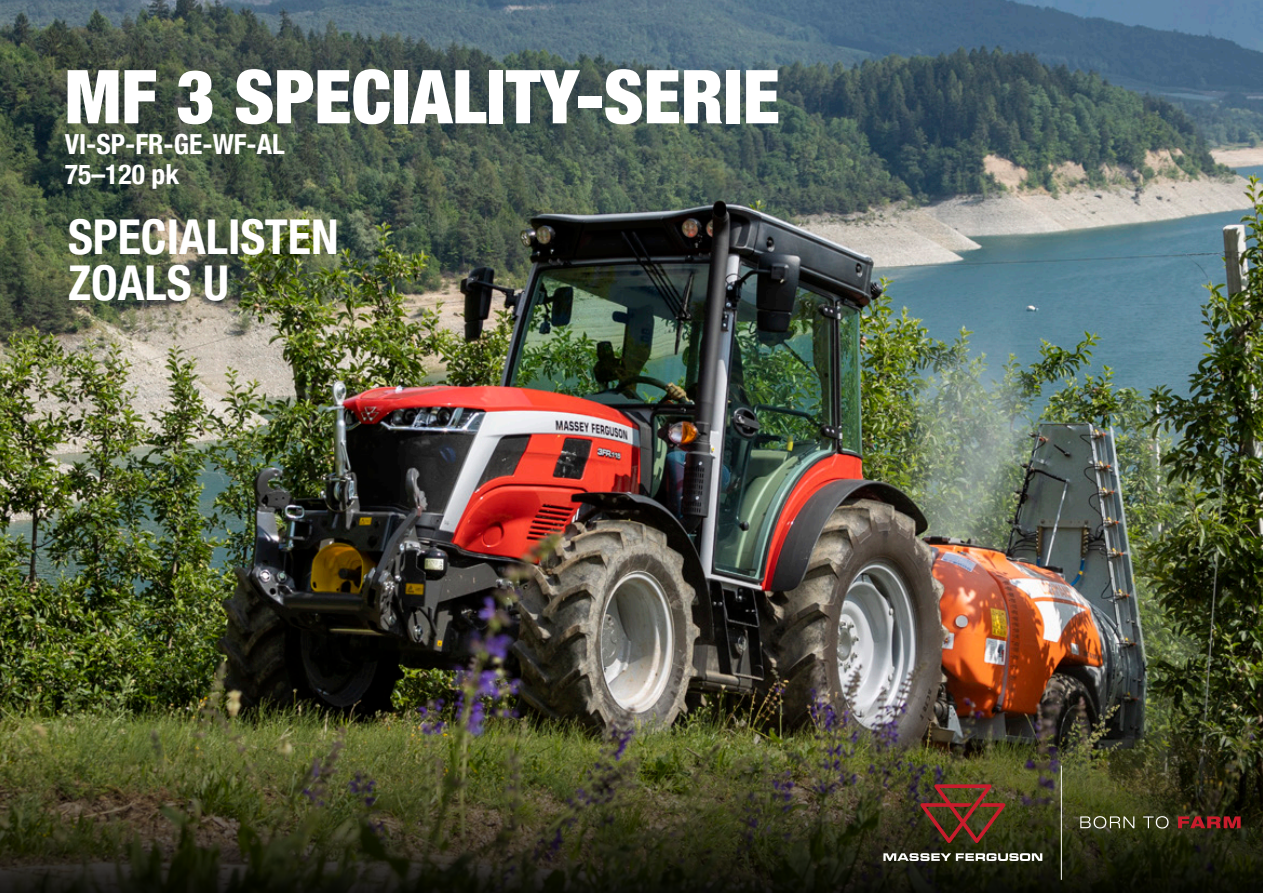
<style>
.page{position:relative;width:1263px;height:893px;background:#fff}
.page>*{position:absolute;margin:0;border:0;box-sizing:border-box;transform-origin:0 0}
.t1{font:900 condensed 74.4px "Helvetica Neue LTW1 G";color:#fff}
.t2{font:700 condensed 48px/46.5px "Helvetica Neue LTW1 G";color:#fff}
.t3{font:700 condensed 27.6px "Helvetica Neue LTW1 G";color:#fff}
</style>
<div class="page">
<img style="left:0;top:0;width:1263px;height:697px">
<img style="left:0;top:697px;width:1263px;height:196px">
<svg style="left:883px;top:853px;width:159px;height:8px"></svg>
<svg style="left:920px;top:784px;width:85px;height:59px;background:#5b331e"></svg>
<svg style="left:1080px;top:816px;width:54px;height:12px"></svg>
<svg style="left:1143px;top:816px;width:25px;height:12px"></svg>
<svg style="left:1178px;top:816px;width:62px;height:12px"></svg>
<hr style="left:1061px;top:766px;width:1px;height:114px;background:#fff">
<p class="t1" style="left:65px;top:52px;width:717px">MF 3 SPECIALITY-SERIE</p>
<p class="t3" style="left:65px;top:127px;width:222px">VI-SP-FR-GE-WF-AL</p>
<p class="t3" style="left:65px;top:157px;width:116px">75–120 pk</p>
<p class="t2" style="left:68px;top:214px;width:272px">SPECIALISTEN<br>ZOALS U</p>
</div>
